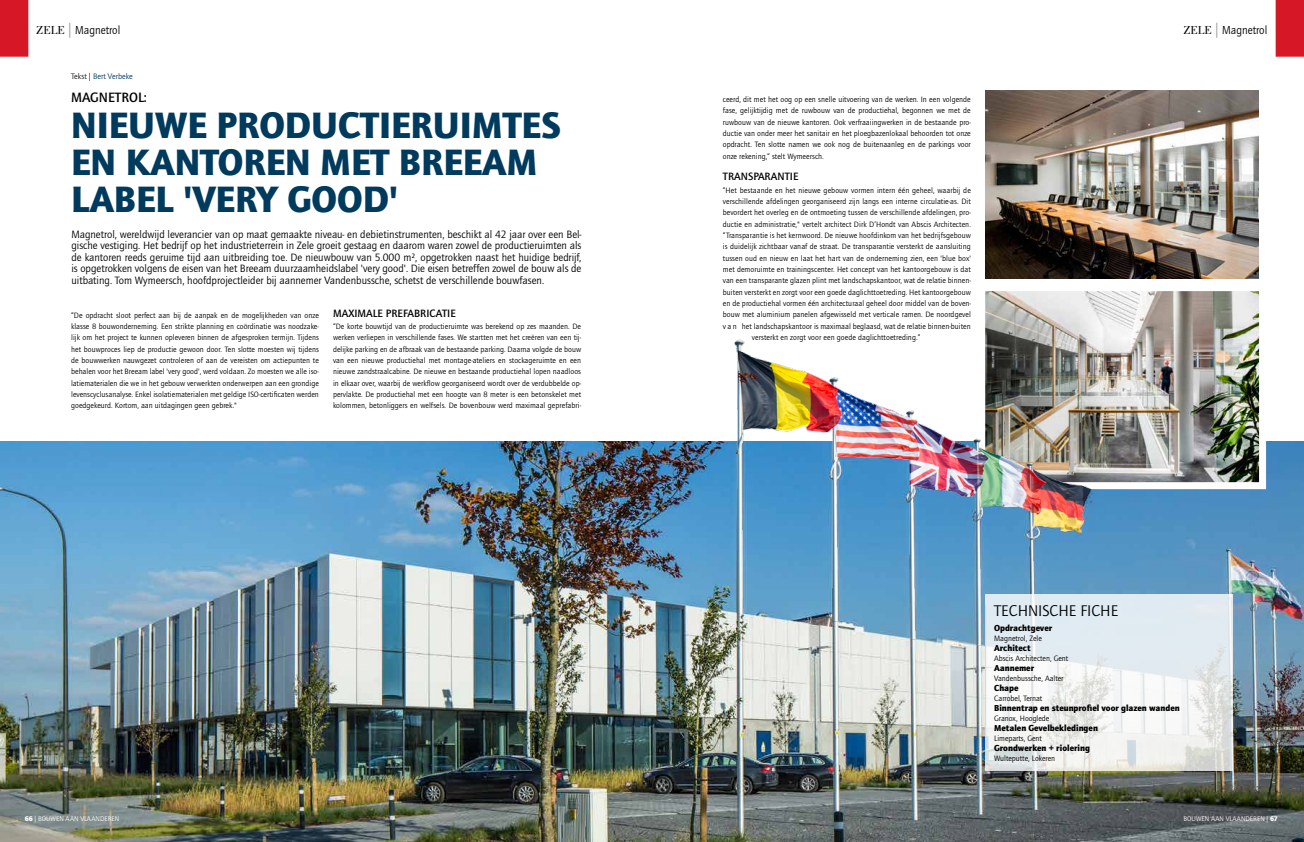
<style>
.page{position:relative;width:1304px;height:842px;background:#fff}
.page>*{position:absolute;margin:0;border:0;box-sizing:border-box;transform-origin:0 0}
.t1{font:900 38px/37px "Quay Sans ITC Std";color:#003a5d}
.t2{font:16px "Quay Sans ITC Std";color:#000}
.t3{font:500 14px "Quay Sans ITC Std";color:#000}
.t4{font:12px "Quay Sans ITC Std";color:#000;scale:.95 1}
.t5{font:11px/11.3px "Quay Sans ITC Std";color:#000;text-align:justify}
.t6{font:500 11px "Quay Sans ITC Std";letter-spacing:.005em;color:#000}
.t7{font:900 9px "Quay Sans ITC Std";color:#000}
.t8{font:8.2px "Quay Sans ITC Std";color:#003a5d}
.t9{font:8px/11.3px "Quay Sans ITC Std";letter-spacing:.01em;color:#000;text-align:justify}
.t10{font:7px "Quay Sans ITC Std";color:#fff}
.s1{font-family:"Bodoni Std"}
.s2{font-size:15px;color:#9d9d9c}
.s3{color:#121212}
.s4{font-weight:900}
</style>
<div class="page">
<div style="left:1276px;top:0;width:28px;height:57px;background:#d61726"></div>
<div style="left:0;top:0;width:28px;height:57px;background:#d61726"></div>
<img style="left:0;top:820px;width:1304px;height:22px">
<img style="left:985px;top:91px;width:274px;height:188px">
<svg style="left:985px;top:291px;width:275px;height:44px"></svg>
<img style="left:0;top:335px;width:1304px;height:485px">
<svg style="left:985px;top:594px;width:248px;height:177px"></svg>
<h3 class="t4" style="left:37px;top:23px;width:90px"><span class="s1">ZELE</span> <span class="s2">|</span> Magnetrol</h3>
<p class="t8" style="left:71px;top:72px;width:63px"><span class="s3">Tekst |</span> Bert Verbeke</p>
<h3 class="t3" style="left:71px;top:89px;width:77px">MAGNETROL:</h3>
<h1 class="t1" style="left:71px;top:106px;width:492px">NIEUWE PRODUCTIERUIMTES<br>EN KANTOREN MET BREEAM<br>LABEL 'VERY GOOD'</h1>
<p class="t5" style="left:71px;top:229px;width:512px">Magnetrol, wereldwijd leverancier van op maat gemaakte niveau- en debietinstrumenten, beschikt al 42 jaar over een Bel&shy;gische vestiging. Het bedrijf op het industrieterrein in Zele groeit gestaag en daarom waren zowel de productieruimten als de kantoren reeds geruime tijd aan uitbreiding toe. De nieuwbouw van 5.000 m², opgetrokken naast het huidige bedrijf, is opgetrokken volgens de eisen van het Breeam duurzaamheidslabel 'very good'. Die eisen betreffen zowel de bouw als de uitbating. Tom Wymeersch, hoofdprojectleider bij aannemer Vandenbussche, schetst de verschillende bouwfasen.</p>
<p class="t9" style="left:71px;top:309px;width:249px">“De opdracht sloot perfect aan bij de aanpak en de mogelijkheden van onze klasse 8 bouwonderneming. Een strikte planning en coördinatie was noodzake&shy;lijk om het project te kunnen opleveren binnen de afgesproken termijn. Tijdens het bouwproces liep de productie gewoon door. Ten slotte moesten wij tijdens de bouwwerken nauwgezet controleren of aan de vereisten om actiepunten te behalen voor het Breeam label 'very good', werd voldaan. Zo moesten we alle iso&shy;latiematerialen die we in het gebouw verwerkten onderwerpen aan een grondige levenscyclusanalyse. Enkel isolatiematerialen met geldige ISO-certificaten werden goedgekeurd. Kortom, aan uitdagingen geen gebrek."</p>
<h3 class="t6" style="left:333px;top:306px;width:124px">MAXIMALE PREFABRICATIE</h3>
<p class="t9" style="left:333px;top:321px;width:250px">“De korte bouwtijd van de productieruimte was berekend op zes maanden. De werken verliepen in verschillende fases. We startten met het creëren van een tij&shy;delijke parking en de afbraak van de bestaande parking. Daarna volgde de bouw van een nieuwe productiehal met montage-ateliers en stockageruimte en een nieuwe zandstraalcabine. De nieuwe en bestaande productiehal lopen naadloos in elkaar over, waarbij de werkflow georganiseerd wordt over de verdubbelde op&shy;pervlakte. De productiehal met een hoogte van 8 meter is een betonskelet met kolommen, betonliggers en welfsels. De bovenbouw werd maximaal geprefabri-</p>
<p class="t9" style="left:723px;top:94px;width:250px">ceerd, dit met het oog op een snelle uitvoering van de werken. In een volgende fase, gelijktijdig met de ruwbouw van de productiehal, begonnen we met de ruwbouw van de nieuwe kantoren. Ook verfraaiingwerken in de bestaande pro&shy;ductie van onder meer het sanitair en het ploegbazenlokaal behoorden tot onze opdracht. Ten slotte namen we ook nog de buitenaanleg en de parkings voor onze rekening,“ stelt Wymeersch.</p>
<h3 class="t6" style="left:723px;top:170px;width:77px">TRANSPARANTIE</h3>
<p class="t9" style="left:723px;top:184px;width:250px">“Het bestaande en het nieuwe gebouw vormen intern één geheel, waarbij de</p>
<p class="t9" style="left:723px;top:196px;width:249px">verschillende afdelingen georganiseerd zijn langs een interne circulatie-as. Dit</p>
<p class="t9" style="left:723px;top:207px;width:250px">bevordert het overleg en de ontmoeting tussen de verschillende afdelingen, pro-</p>
<p class="t9" style="left:723px;top:218px;width:250px">ductie en administratie," vertelt architect Dirk D’Hondt van Abscis Architecten.</p>
<p class="t9" style="left:723px;top:230px;width:250px">“Transparantie is het kernwoord. De nieuwe hoofdinkom van het bedrijfsgebouw</p>
<p class="t9" style="left:723px;top:241px;width:250px">is duidelijk zichtbaar vanaf de straat. De transparantie versterkt de aansluiting</p>
<p class="t9" style="left:723px;top:252px;width:250px">tussen oud en nieuw en laat het hart van de onderneming zien, een 'blue box'</p>
<p class="t9" style="left:723px;top:264px;width:250px">met demoruimte en trainingscenter. Het concept van het kantoorgebouw is dat</p>
<p class="t9" style="left:723px;top:275px;width:249px">van een transparante glazen plint met landschapskantoor, wat de relatie binnen-</p>
<p class="t9" style="left:723px;top:286px;width:250px">buiten versterkt en zorgt voor een goede daglichttoetreding. Het kantoorgebouw</p>
<p class="t9" style="left:723px;top:298px;width:249px">en de productiehal vormen één architecturaal geheel door middel van de boven-</p>
<p class="t9" style="left:723px;top:309px;width:250px">bouw met aluminium panelen afgewisseld met verticale ramen. De noordgevel</p>
<p class="t9" style="left:723px;top:320px;width:249px">v a n het landschapskantoor is maximaal beglaasd, wat de relatie binnen-buiten</p>
<p class="t9" style="left:752px;top:332px;width:170px">versterkt en zorgt voor een goede daglichttoetreding.”</p>
<h3 class="t4" style="left:1184px;top:23px;width:90px"><span class="s1">ZELE</span> <span class="s2">|</span> Magnetrol</h3>
<h2 class="t2" style="left:994px;top:601px;width:126px">TECHNISCHE FICHE</h2>
<p class="t7" style="left:994px;top:623px;width:60px">Opdrachtgever</p>
<p class="t9" style="left:994px;top:633px;width:49px">Magnetrol, Zele</p>
<p class="t7" style="left:994px;top:643px;width:38px">Architect</p>
<p class="t9" style="left:994px;top:653px;width:76px">Abscis Architecten, Gent</p>
<p class="t7" style="left:994px;top:663px;width:42px">Aannemer</p>
<p class="t9" style="left:994px;top:673px;width:71px">Vandenbussche, Aalter</p>
<p class="t7" style="left:994px;top:683px;width:26px">Chape</p>
<p class="t9" style="left:994px;top:693px;width:50px">Carrobel, Ternat</p>
<p class="t7" style="left:994px;top:703px;width:187px">Binnentrap en steunprofiel voor glazen wanden</p>
<p class="t9" style="left:994px;top:713px;width:57px">Granox, Hooglede</p>
<p class="t7" style="left:994px;top:723px;width:105px">Metalen Gevelbekledingen</p>
<p class="t9" style="left:994px;top:733px;width:49px">Limeparts, Gent</p>
<p class="t7" style="left:994px;top:743px;width:97px">Grondwerken + riolering</p>
<p class="t9" style="left:994px;top:753px;width:63px">Wulteputte, Lokeren</p>
<p class="t10" style="left:25px;top:815px;width:96px"><span class="s4">66</span> | BOUWEN AAN VLAANDEREN</p>
<p class="t10" style="left:1183px;top:815px;width:96px">BOUWEN AAN VLAANDEREN | <span class="s4">67</span></p>
</div>
